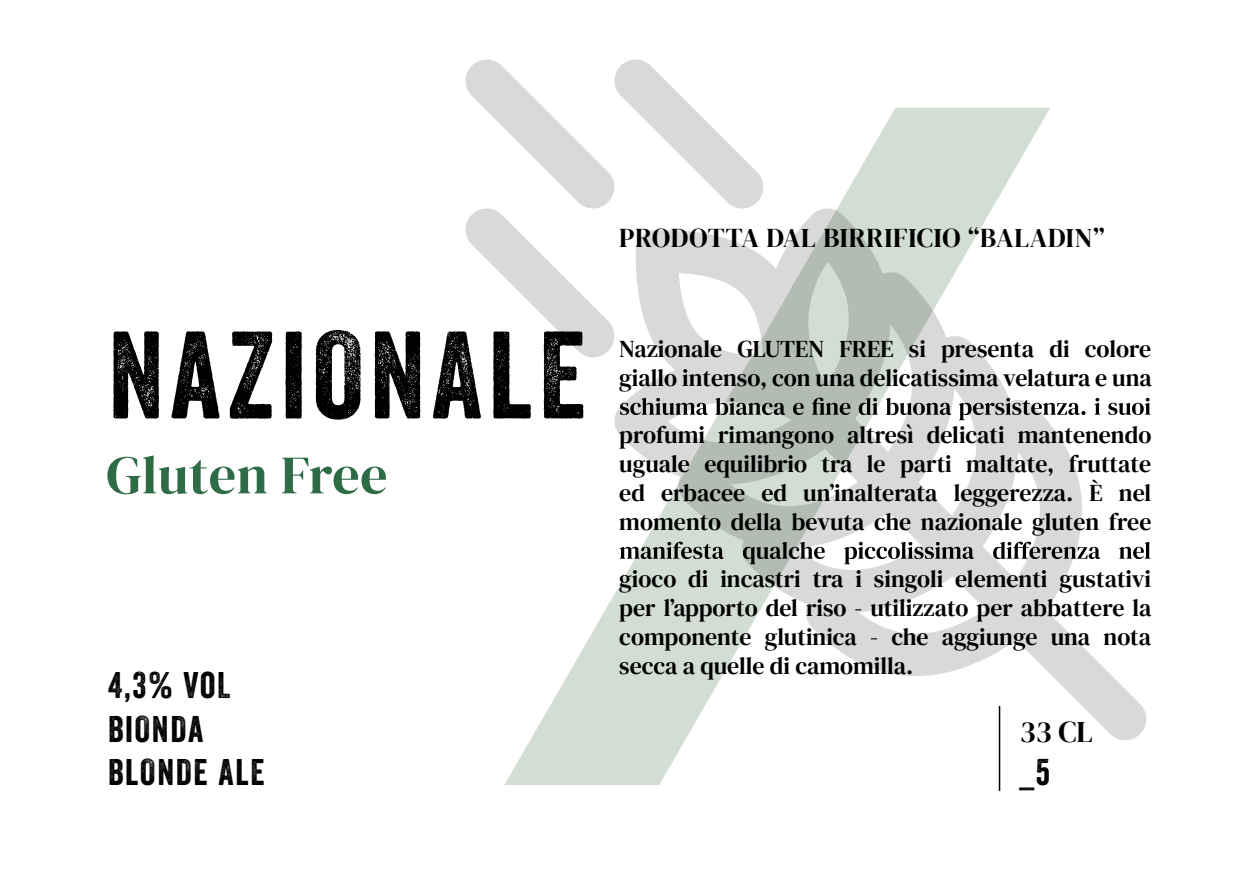
<style>
.page{position:relative;width:1259px;height:893px;background:#fff}
.page>*{position:absolute;margin:0;border:0;box-sizing:border-box;transform-origin:0 0}
.t1{font:120px "Veneer";letter-spacing:.05em;color:#000}
.t2{font:54px "DM Serif Display";letter-spacing:.005em;color:#2e6c45}
.t3{font:36px/43.5px "Veneer";letter-spacing:.05em;color:#000}
.t4{font:30px "DM Serif Display";color:#000}
.t5{font:27px "DM Serif Display";letter-spacing:.025em;color:#000}
.t6{font:24px/28.8px "DM Serif Text";color:#000;text-align:justify}
</style>
<div class="page">
<svg style="left:465px;top:59px;width:683px;height:681px"></svg>
<hr style="left:998px;top:706px;width:2px;height:85px;background:#000">
<svg style="left:1050px;top:398px;width:100px;height:22px"></svg>
<svg style="left:1050px;top:542px;width:100px;height:22px"></svg>
<svg style="left:504px;top:108px;width:546px;height:677px"></svg>
<h1 class="t1" style="left:108px;top:302px;width:479px">NAZIONALE</h1>
<h2 class="t2" style="left:106px;top:444px;width:283px">Gluten Free</h2>
<h3 class="t3" style="left:108px;top:664px;width:158px">4,3% VOL<br>BIONDA<br>BLONDE ALE</h3>
<p class="t5" style="left:619px;top:222px;width:487px">PRODOTTA DAL BIRRIFICIO “BALADIN”</p>
<p class="t6" style="left:619px;top:335px;width:534px">Nazionale GLUTEN FREE si presenta di colore giallo intenso, con una delicatissima velatura e una</p>
<p class="t6" style="left:619px;top:421px;width:533px">profumi rimangono altresì delicati mantenendo uguale equilibrio tra le parti maltate, fruttate ed erbacee ed un’inalterata leggerezza. È nel momento della bevuta che nazionale gluten free</p>
<p class="t6" style="left:619px;top:565px;width:533px">gioco di incastri tra i singoli elementi gustativi per l’apporto del riso - utilizzato per abbattere la componente glutinica - che aggiunge una nota secca a quelle di camomilla.</p>
<p class="t4" style="left:1020px;top:714px;width:74px">33 CL</p>
<h3 class="t3" style="left:1020px;top:750px;width:32px">_5</h3>
</div>
